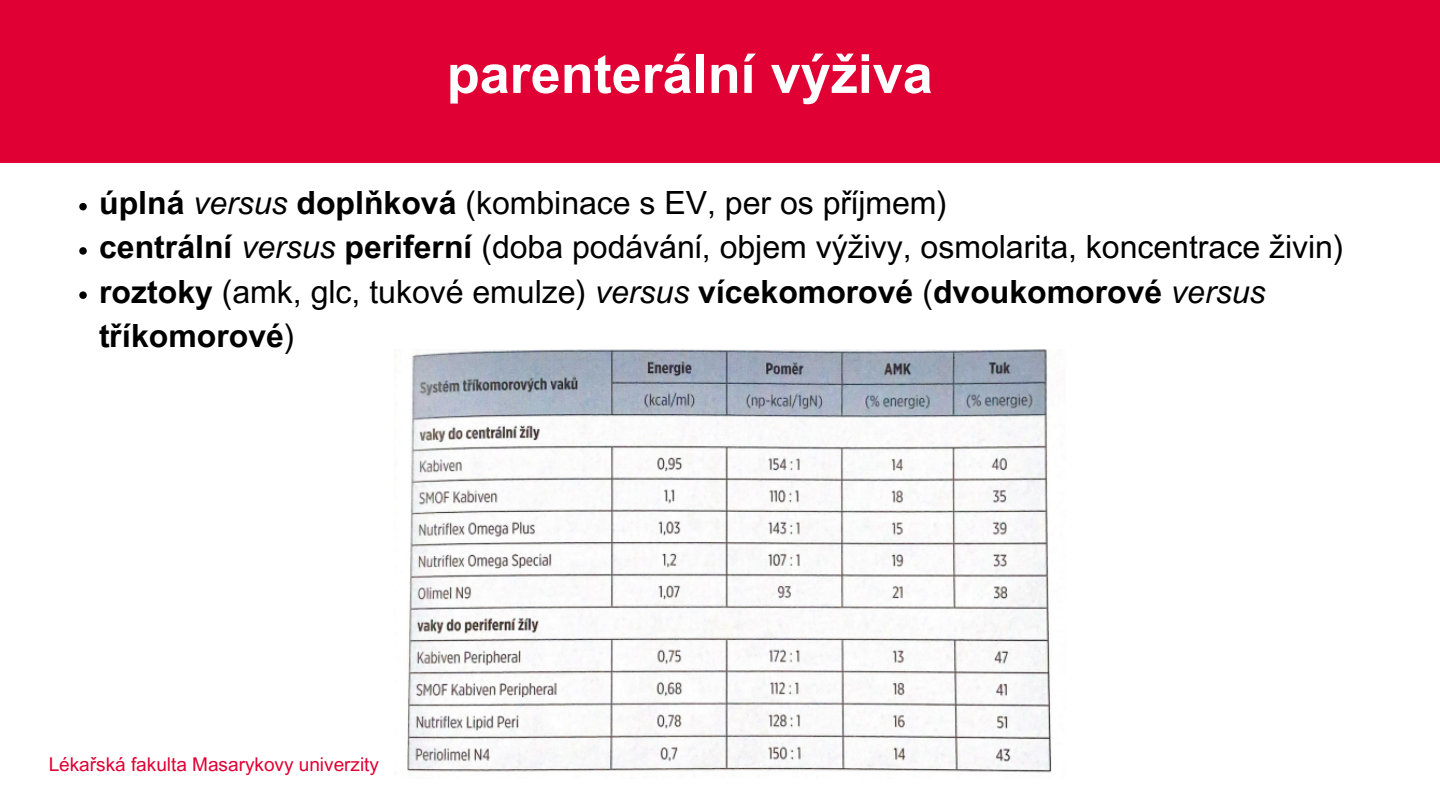
<style>
.page{position:relative;width:1440px;height:810px;background:#fff}
.page>*{position:absolute;margin:0;border:0;box-sizing:border-box;transform-origin:0 0}
.t1{font:700 54px "Arial MT Pro";color:#fff}
.t2{font:32px "Arial MT Pro";color:#000}
.t3{font:700 32px/44.2px "Arial MT Pro";color:#000}
.t4{font:19px "Arial MT Pro";color:#e00034}
.s1{font-weight:700}
.s2{font-style:italic}
.s3{font-weight:400}
.s4{font-weight:400;font-style:italic}
</style>
<div class="page">
<div style="left:0;top:0;width:1440px;height:163px;background:#e00034"></div>
<img style="left:407px;top:350px;width:645px;height:423px">
<svg style="left:79px;top:203px;width:8px;height:7px"></svg>
<svg style="left:79px;top:247px;width:8px;height:8px"></svg>
<svg style="left:79px;top:291px;width:8px;height:8px"></svg>
<p class="t1" style="left:447px;top:54px;width:488px">parenterální výživa</p>
<p class="t2" style="left:99px;top:191px;width:849px"><span class="s1">úplná</span> <span class="s2">versus</span> <span class="s1">doplňková</span> (kombinace s EV, per os příjmem)</p>
<p class="t2" style="left:99px;top:235px;width:1246px"><span class="s1">centrální</span> <span class="s2">versus</span> <span class="s1">periferní</span> (doba podávání, objem výživy, osmolarita, koncentrace živin)</p>
<p class="t3" style="left:99px;top:273px;width:1168px">roztoky <span class="s3">(amk, glc, tukové emulze)</span> <span class="s4">versus</span> vícekomorové <span class="s3">(</span>dvoukomorové <span class="s4">versus </span>tříkomorové<span class="s3">)</span></p>
<p class="t4" style="left:49px;top:757px;width:332px">Lékařská fakulta Masarykovy univerzity</p>
</div>
